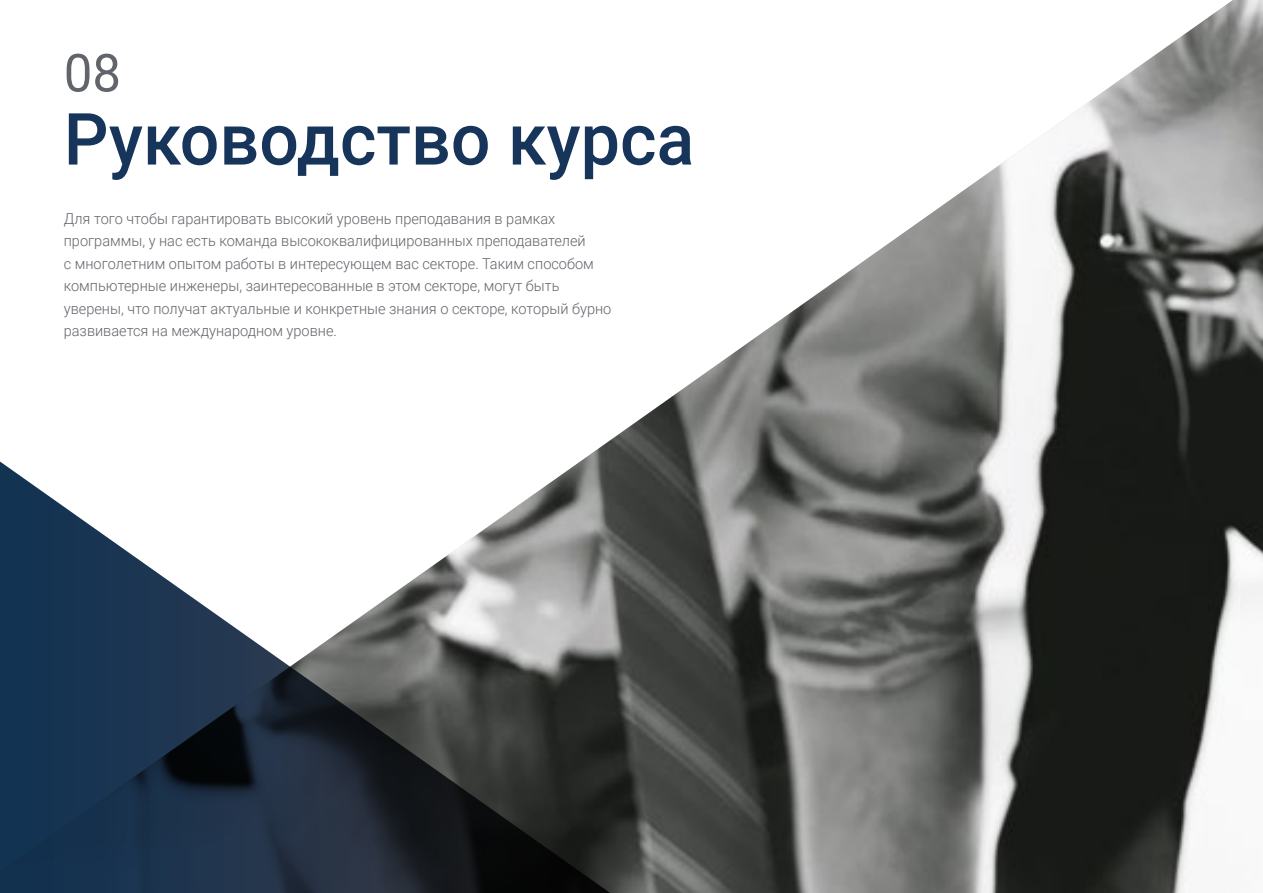
<style>
.page{position:relative;width:1263px;height:893px;background:#fff}
.page>*{position:absolute;margin:0;border:0;box-sizing:border-box;transform-origin:0 0}
.t1{font:500 72px "Roboto";color:#17355b}
.t2{font:52.5px "Roboto";color:#61646a}
.t3{font:300 15px/22.5px "Roboto";color:#61646a}
</style>
<div class="page">
<img style="left:602px;top:0;width:661px;height:893px">
<svg style="left:0;top:446px;width:640px;height:447px"></svg>
<h2 class="t2" style="left:64px;top:36px;width:59px">08</h2>
<h1 class="t1" style="left:64px;top:89px;width:632px">Руководство курса</h1>
<p class="t3" style="left:64px;top:207px;width:549px">Для того чтобы гарантировать высокий уровень преподавания в рамках программы, у нас есть команда высококвалифицированных преподавателей<br>с многолетним опытом работы в интересующем вас секторе. Таким способом компьютерные инженеры, заинтересованные в этом секторе, могут быть уверены, что получат актуальные и конкретные знания о секторе, который бурно развивается на международном уровне.</p>
</div>
